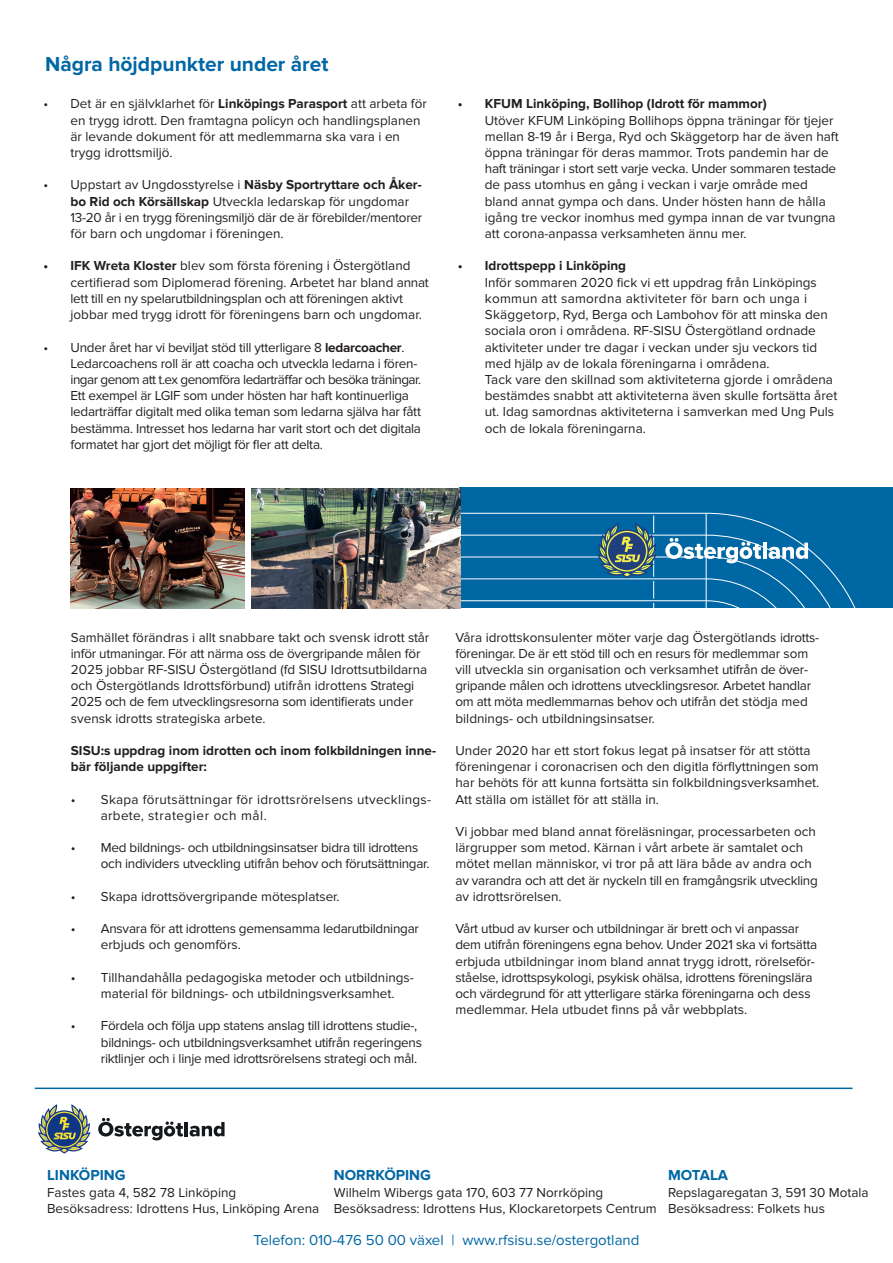
<style>
.page{position:relative;width:893px;height:1263px;background:#fff}
.page>*{position:absolute;margin:0;border:0;box-sizing:border-box;transform-origin:0 0}
.t1{font:700 21px "Proxima Nova";color:#0067a5}
.t2{font:15px "Proxima Nova";color:#0067a5}
.t3{font:700 15px "Proxima Nova";color:#0067a5}
.t4{font:13.5px/16.2px "Proxima Nova";color:#231f20}
.t5{font:13.5px/16.2px "Proxima Nova";letter-spacing:-.02em;color:#231f20}
.t6{font:700 13.5px/16.2px "Proxima Nova";color:#231f20}
.t7{font:13.5px/16.2px "Proxima Nova";letter-spacing:.02em;color:#231f20}
.s1{font-weight:700}
</style>
<div class="page">
<hr style="left:35px;top:1087px;width:817px;height:2px;background:#0067a5">
<svg style="left:38px;top:1104px;width:53px;height:49px"></svg>
<svg style="left:98px;top:1118px;width:85px;height:22px"></svg>
<hr style="left:185px;top:1122px;width:3px;height:14px;background:#15181c">
<svg style="left:190px;top:1122px;width:35px;height:14px"></svg>
<div style="left:459px;top:488px;width:434px;height:120px;background:#0067a5"></div>
<hr style="left:459px;top:535px;width:247px;height:1px;background:#fff">
<hr style="left:459px;top:557px;width:247px;height:1px;background:#fff">
<hr style="left:459px;top:579px;width:247px;height:1px;background:#fff">
<hr style="left:459px;top:600px;width:247px;height:1px;background:#fff">
<hr style="left:459px;top:513px;width:247px;height:1px;background:#fff">
<svg style="left:597px;top:515px;width:60px;height:93px"></svg>
<svg style="left:665px;top:513px;width:191px;height:95px"></svg>
<img style="left:71px;top:488px;width:174px;height:120px">
<img style="left:251px;top:488px;width:210px;height:120px">
<h1 class="t1" style="left:45px;top:52px;width:285px">Några höjdpunkter under året</h1>
<p class="t4" style="left:71px;top:96px;width:358px;text-indent:-27px">• Det är en självklarhet för <span class="s1">Linköpings Parasport</span> att arbeta för en trygg idrott. Den framtagna policyn och handlingsplanen är levande dokument för att medlemmarna ska vara i en trygg idrottsmiljö.</p>
<p class="t4" style="left:71px;top:177px;width:353px;text-indent:-27px">• Uppstart av Ungdosstyrelse i <span class="s1">Näsby Sportryttare och Åker&shy;bo Rid och Körsällskap</span> Utveckla ledarskap för ungdomar 13-20 år i en trygg föreningsmiljö där de är förebilder/mentorer för barn och ungdomar i föreningen.</p>
<p class="t4" style="left:71px;top:258px;width:360px;text-indent:-27px"><span class="s1">• IFK Wreta Kloster</span> blev som första förening i Östergötland certifierad som Diplomerad förening. Arbetet har bland annat lett till en ny spelarutbildningsplan och att föreningen aktivt jobbar med trygg idrott för föreningens barn och ungdomar.</p>
<p class="t5" style="left:71px;top:339px;width:352px;text-indent:-27px">• Under året har vi beviljat stöd till ytterligare 8 <span class="s1">ledarcoacher</span>.<br>Ledarcoachens roll är att coacha och utveckla ledarna i fören&shy;ingar genom att t.ex genomföra ledarträffar och besöka träningar.<br>Ett exempel är LGIF som under hösten har haft kontinuerliga ledarträffar digitalt med olika teman som ledarna själva har fått bestämma. Intresset hos ledarna har varit stort och det digitala formatet har gjort det möjligt för fler att delta.</p>
<p class="t6" style="left:458px;top:96px;width:310px">• KFUM Linköping, Bollihop (Idrott för mammor)</p>
<p class="t4" style="left:485px;top:112px;width:355px">Utöver KFUM Linköping Bollihops öppna träningar för tjejer mellan 8-19 år i Berga, Ryd och Skäggetorp har de även haft öppna träningar för deras mammor. Trots pandemin har de haft träningar i stort sett varje vecka. Under sommaren testade de pass utomhus en gång i veckan i varje område med bland annat gympa och dans. Under hösten hann de hålla igång tre veckor inomhus med gympa innan de var tvungna att corona-anpassa verksamheten ännu mer.</p>
<p class="t6" style="left:458px;top:258px;width:170px">• Idrottspepp i Linköping</p>
<p class="t4" style="left:485px;top:274px;width:354px">Inför sommaren 2020 fick vi ett uppdrag från Linköpings kommun att samordna aktiviteter för barn och unga i Skäggetorp, Ryd, Berga och Lambohov för att minska den sociala oron i områdena. RF-SISU Östergötland ordnade aktiviteter under tre dagar i veckan under sju veckors tid med hjälp av de lokala föreningarna i områdena.<br>Tack vare den skillnad som aktiviteterna gjorde i områdena bestämdes snabbt att aktiviteterna även skulle fortsätta året ut. Idag samordnas aktiviteterna i samverkan med Ung Puls och de lokala föreningarna.</p>
<p class="t4" style="left:71px;top:629px;width:360px">Samhället förändras i allt snabbare takt och svensk idrott står inför utmaningar. För att närma oss de övergripande målen för 2025 jobbar RF-SISU Östergötland (fd SISU Idrottsutbildarna och Östergötlands Idrottsförbund) utifrån idrottens Strategi 2025 och de fem utvecklingsresorna som identifierats under svensk idrotts strategiska arbete.</p>
<p class="t6" style="left:71px;top:743px;width:367px">SISU:s uppdrag inom idrotten och inom folkbildningen inne&shy;bär följande uppgifter:</p>
<p class="t7" style="left:101px;top:791px;width:332px;text-indent:-30px">• Skapa förutsättningar för idrottsrörelsens utvecklings&shy;arbete, strategier och mål.</p>
<p class="t5" style="left:101px;top:840px;width:330px;text-indent:-30px">• Med bildnings- och utbildningsinsatser bidra till idrottens och individers utveckling utifrån behov och förutsättningar.</p>
<p class="t4" style="left:71px;top:888px;width:270px">• Skapa idrottsövergripande mötesplatser.</p>
<p class="t5" style="left:101px;top:921px;width:320px;text-indent:-30px">• Ansvara för att idrottens gemensamma ledarutbildningar erbjuds och genomförs.</p>
<p class="t4" style="left:101px;top:969px;width:315px;text-indent:-30px">• Tillhandahålla pedagogiska metoder och utbildnings&shy;material för bildnings- och utbildningsverksamhet.</p>
<p class="t5" style="left:101px;top:1018px;width:323px;text-indent:-30px">• Fördela och följa upp statens anslag till idrottens studie-, bildnings- och utbildningsverksamhet utifrån regeringens riktlinjer och i linje med idrottsrörelsens strategi och mål.</p>
<p class="t5" style="left:455px;top:629px;width:365px">Våra idrottskonsulenter möter varje dag Östergötlands idrotts&shy;föreningar. De är ett stöd till och en resurs för medlemmar som vill utveckla sin organisation och verksamhet utifrån de över&shy;gripande målen och idrottens utvecklingsresor. Arbetet handlar om att möta medlemmarnas behov och utifrån det stödja med bildnings- och utbildningsinsatser.</p>
<p class="t4" style="left:455px;top:742px;width:365px">Under 2020 har ett stort fokus legat på insatser för att stötta föreningenar i coronacrisen och den digitla förflyttningen som har behöts för att kunna fortsätta sin folkbildningsverksamhet.<br>Att ställa om istället för att ställa in.</p>
<p class="t4" style="left:455px;top:823px;width:364px">Vi jobbar med bland annat föreläsningar, processarbeten och lärgrupper som metod. Kärnan i vårt arbete är samtalet och mötet mellan människor, vi tror på att lära både av andra och av varandra och att det är nyckeln till en framgångsrik utveckling av idrottsrörelsen.</p>
<p class="t5" style="left:455px;top:921px;width:363px">Vårt utbud av kurser och utbildningar är brett och vi anpassar dem utifrån föreningens egna behov. Under 2021 ska vi fortsätta erbjuda utbildningar inom bland annat trygg idrott, rörelseför&shy;ståelse, idrottspsykologi, psykisk ohälsa, idrottens föreningslära och värdegrund för att ytterligare stärka föreningarna och dess medlemmar. Hela utbudet finns på vår webbplats.</p>
<p class="t3" style="left:47px;top:1166px;width:80px">LINKÖPING</p>
<p class="t4" style="left:47px;top:1184px;width:274px">Fastes gata 4, 582 78 Linköping<br>Besöksadress: Idrottens Hus, Linköping Arena</p>
<p class="t3" style="left:334px;top:1166px;width:99px">NORRKÖPING</p>
<p class="t4" style="left:334px;top:1184px;width:325px">Wilhelm Wibergs gata 170, 603 77 Norrköping<br>Besöksadress: Idrottens Hus, Klockaretorpets Centrum</p>
<p class="t2" style="left:254px;top:1231px;width:387px">Telefon: 010-476 50 00 växel | www.rfsisu.se/ostergotland</p>
<p class="t3" style="left:668px;top:1166px;width:62px">MOTALA</p>
<p class="t4" style="left:668px;top:1184px;width:202px">Repslagaregatan 3, 591 30 Motala<br>Besöksadress: Folkets hus</p>
</div>
